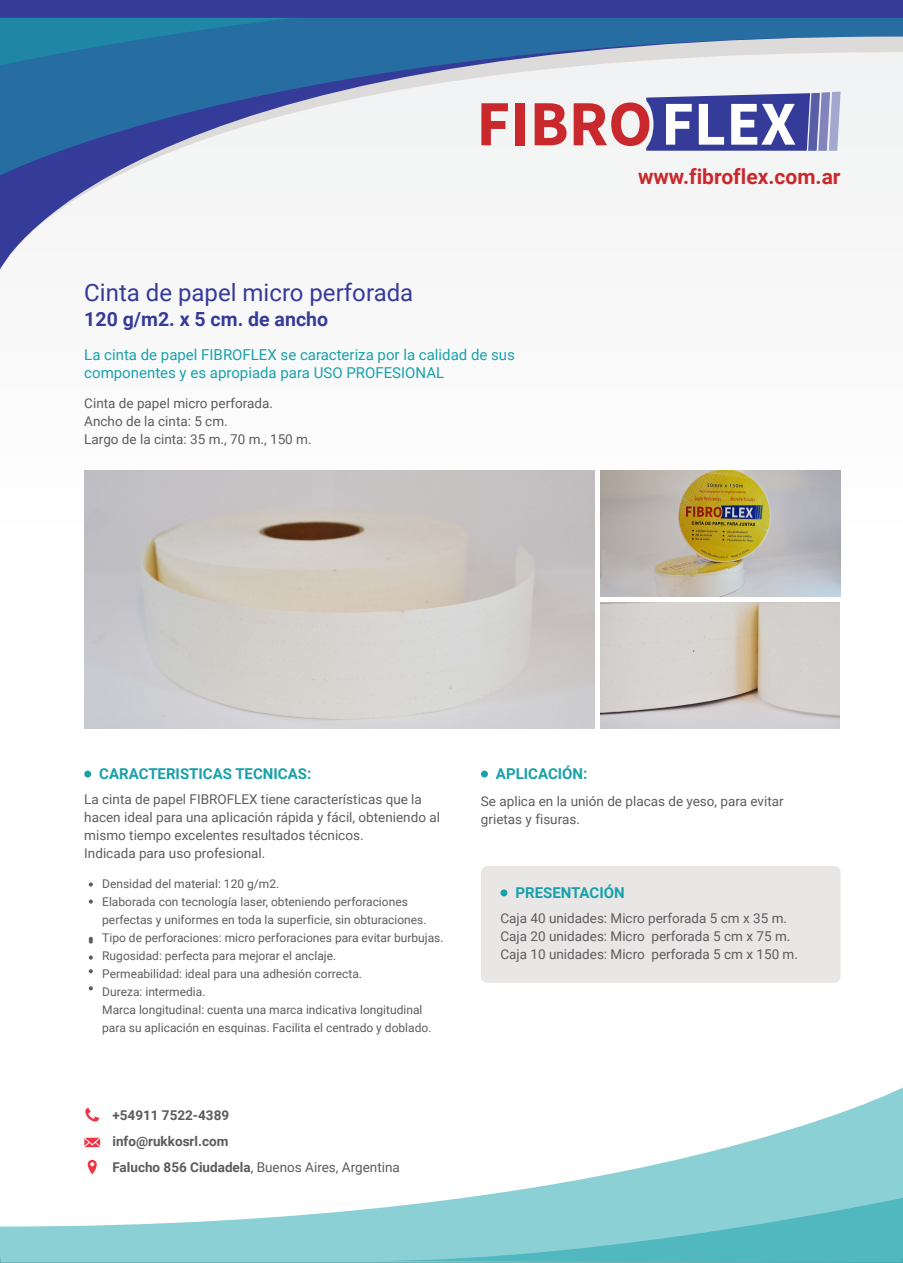
<style>
.page{position:relative;width:903px;height:1263px;background:#fff}
.page>*{position:absolute;margin:0;border:0;box-sizing:border-box;transform-origin:0 0}
.t1{font:24px "Roboto";color:#353b98}
.t2{font:700 21px "Roboto";color:#c9292d}
.t3{font:700 19.5px "Roboto";color:#353b98}
.t4{font:15px/18px "Roboto";color:#18a1ab}
.t5{font:700 15px "Roboto";color:#18a1ab}
.t6{font:13.5px/18px "Roboto";color:#5d5d60}
.t7{font:700 13.5px/26.1px "Roboto";color:#5d5b5d}
.t8{font:12px/18px "Roboto";color:#5d5d60}
.s1{font-weight:400}
</style>
<div class="page">
<div style="left:0;top:176px;width:903px;height:93px;background:#f6f6f7"></div>
<svg style="left:0;top:65px;width:903px;height:111px;fill:#f2f3f4"></svg>
<svg style="left:0;top:1087px;width:903px;height:176px"></svg>
<svg style="left:366px;top:1198px;width:537px;height:65px;background:#77c7cd"></svg>
<svg style="left:481px;top:103px;width:27px;height:42px"></svg>
<div style="left:515px;top:103px;width:10px;height:42px;background:#c9292d"></div>
<svg style="left:534px;top:103px;width:32px;height:42px"></svg>
<svg style="left:573px;top:92px;width:267px;height:59px"></svg>
<svg style="left:0;top:0;width:903px;height:65px;background:#4472a7"></svg>
<svg style="left:85px;top:1108px;width:14px;height:14px"></svg>
<svg style="left:84px;top:1138px;width:16px;height:9px"></svg>
<svg style="left:88px;top:1160px;width:9px;height:14px"></svg>
<div style="left:84px;top:770px;width:7px;height:7px;background:#18a1ab;border-radius:50%"></div>
<div style="left:481px;top:770px;width:7px;height:7px;background:#18a1ab;border-radius:50%"></div>
<img style="left:600px;top:471px;width:240px;height:125px">
<img style="left:600px;top:602px;width:239px;height:127px">
<img style="left:84px;top:471px;width:510px;height:258px">
<div style="left:481px;top:866px;width:359px;height:117px;background:#e8e7e6;border-radius:6px"></div>
<div style="left:500px;top:889px;width:7px;height:7px;background:#18a1ab;border-radius:50%"></div>
<svg style="left:89px;top:882px;width:4px;height:4px"></svg>
<svg style="left:89px;top:899px;width:4px;height:5px"></svg>
<svg style="left:89px;top:955px;width:4px;height:5px"></svg>
<svg style="left:89px;top:937px;width:4px;height:6px"></svg>
<svg style="left:89px;top:969px;width:4px;height:4px"></svg>
<svg style="left:89px;top:986px;width:4px;height:4px"></svg>
<h1 class="t1" style="left:84px;top:276px;width:330px">Cinta de papel micro perforada</h1>
<h3 class="t3" style="left:84px;top:306px;width:245px">120 g/m2. x 5 cm. de ancho</h3>
<p class="t4" style="left:84px;top:345px;width:432px">La cinta de papel FIBROFLEX se caracteriza por la calidad de sus componentes y es apropiada para USO PROFESIONAL</p>
<p class="t6" style="left:84px;top:393px;width:229px">Cinta de papel micro perforada.<br>Ancho de la cinta: 5 cm.<br>Largo de la cinta: 35 m., 70 m., 150 m.</p>
<h2 class="t2" style="left:638px;top:162px;width:204px">www.fibroflex.com.ar</h2>
<p class="t5" style="left:99px;top:763px;width:213px">CARACTERISTICAS TECNICAS:</p>
<p class="t5" style="left:496px;top:763px;width:93px">APLICACIÓN:</p>
<p class="t6" style="left:84px;top:790px;width:357px">La cinta de papel FIBROFLEX tiene características que la hacen ideal para una aplicación rápida y fácil, obteniendo al mismo tiempo excelentes resultados técnicos.<br>Indicada para uso profesional.</p>
<p class="t8" style="left:102px;top:874px;width:343px">Densidad del material: 120 g/m2.<br>Elaborada con tecnología laser, obteniendo perforaciones perfectas y uniformes en toda la superficie, sin obturaciones.<br>Tipo de perforaciones: micro perforaciones para evitar burbujas.<br>Rugosidad: perfecta para mejorar el anclaje.<br>Permeabilidad: ideal para una adhesión correcta.<br>Dureza: intermedia.<br>Marca longitudinal: cuenta una marca indicativa longitudinal para su aplicación en esquinas. Facilita el centrado y doblado.</p>
<p class="t7" style="left:112px;top:1102px;width:289px">+54911 7522-4389<br>info@rukkosrl.com<br>Falucho 856 Ciudadela<span class="s1">, Buenos Aires, Argentina</span></p>
<p class="t6" style="left:481px;top:791px;width:304px">Se aplica en la unión de placas de yeso, para evitar grietas y fisuras.</p>
<p class="t5" style="left:515px;top:882px;width:111px">PRESENTACIÓN</p>
<p class="t6" style="left:500px;top:909px;width:299px">Caja 40 unidades: Micro perforada 5 cm x 35 m.<br>Caja 20 unidades: Micro perforada 5 cm x 75 m.<br>Caja 10 unidades: Micro perforada 5 cm x 150 m.</p>
</div>
